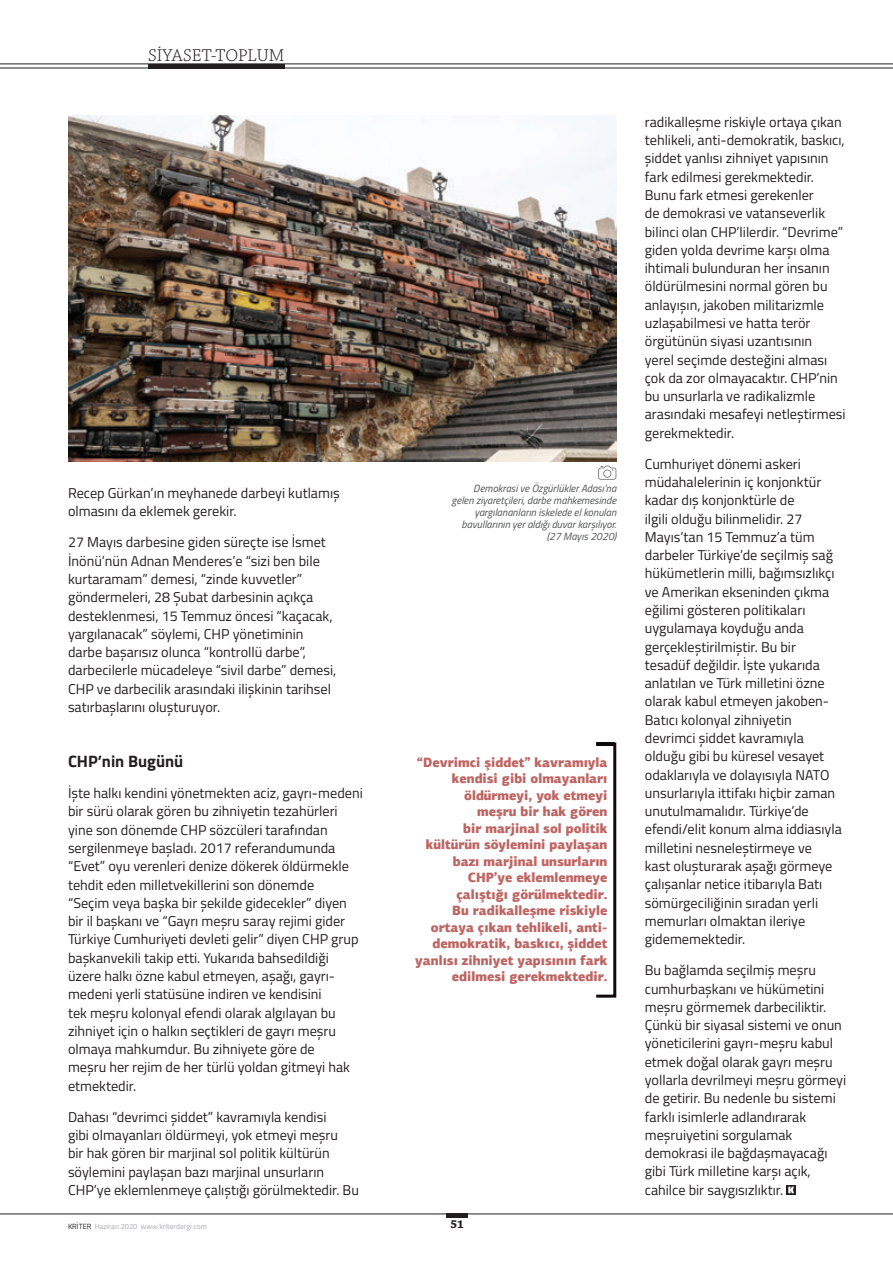
<style>
.page{position:relative;width:893px;height:1263px;background:#fff}
.page>*{position:absolute;margin:0;border:0;box-sizing:border-box;transform-origin:0 0}
.t1{font:300 18px "Chaparral Pro";color:#231f20}
.t2{font:700 16.5px "Titillium Web";color:#231f20}
.t3{font:14.25px/18.3px "Titillium Web";color:#231f20}
.t4{font:900 13.5px/16.5px "PF Agora Sans Pro";color:#bd6563;text-align:right;scale:.95 1}
.t5{font:700 12px "Chaparral Pro";color:#231f20}
.t6{font:italic 10.5px/12px "Titillium Web";color:#505252;text-align:right}
.t7{font:7.5px "Titillium Web";color:#a8a9ad}
.s1{color:#231f20}
</style>
<div class="page">
<svg style="left:786px;top:1185px;width:10px;height:10px"></svg>
<svg style="left:788px;top:1187px;width:6px;height:6px"></svg>
<img style="left:68px;top:116px;width:548px;height:345px">
<svg style="left:596px;top:742px;width:21px;height:256px"></svg>
<svg style="left:598px;top:466px;width:18px;height:14px"></svg>
<hr style="left:446px;top:1214px;width:22px;height:4px;background:#231f20">
<hr style="left:0;top:1214px;width:893px;height:1px;background:#231f20">
<hr style="left:0;top:64px;width:893px;height:1px;background:#231f20">
<hr style="left:0;top:68px;width:893px;height:1px;background:#231f20">
<hr style="left:148px;top:64px;width:136px;height:4px;background:#231f20">
<p class="t1" style="left:148px;top:45px;width:138px">SİYASET-TOPLUM</p>
<p class="t3" style="left:68px;top:483px;width:273px">Recep Gürkan’ın meyhanede darbeyi kutlamış olmasını da eklemek gerekir.</p>
<p class="t3" style="left:68px;top:533px;width:270px">27 Mayıs darbesine giden süreçte ise İsmet İnönü’nün Adnan Menderes’e “sizi ben bile kurtaramam” demesi, “zinde kuvvetler” göndermeleri, 28 Şubat darbesinin açıkça desteklenmesi, 15 Temmuz öncesi “kaçacak, yargılanacak” söylemi, CHP yönetiminin darbe başarısız olunca “kontrollü darbe”, darbecilerle mücadeleye “sivil darbe” demesi, CHP ve darbecilik arasındaki ilişkinin tarihsel satırbaşlarını oluşturuyor.</p>
<p class="t2" style="left:68px;top:749px;width:117px">CHP’nin Bugünü</p>
<p class="t3" style="left:68px;top:783px;width:296px">İşte halkı kendini yönetmekten aciz, gayrı-medeni bir sürü olarak gören bu zihniyetin tezahürleri yine son dönemde CHP sözcüleri tarafından sergilenmeye başladı. 2017 referandumunda “Evet” oyu verenleri denize dökerek öldürmekle tehdit eden milletvekillerini son dönemde<br>“Seçim veya başka bir şekilde gidecekler” diyen bir il başkanı ve “Gayrı meşru saray rejimi gider Türkiye Cumhuriyeti devleti gelir” diyen CHP grup başkanvekili takip etti. Yukarıda bahsedildiği üzere halkı özne kabul etmeyen, aşağı, gayrı&shy;medeni yerli statüsüne indiren ve kendisini<br>tek meşru kolonyal efendi olarak algılayan bu zihniyet için o halkın seçtikleri de gayrı meşru olmaya mahkumdur. Bu zihniyete göre de<br>meşru her rejim de her türlü yoldan gitmeyi hak etmektedir.</p>
<p class="t3" style="left:68px;top:1107px;width:292px">Dahası “devrimci şiddet” kavramıyla kendisi<br>gibi olmayanları öldürmeyi, yok etmeyi meşru<br>bir hak gören bir marjinal sol politik kültürün söylemini paylaşan bazı marjinal unsurların CHP’ye eklemlenmeye çalıştığı görülmektedir. Bu</p>
<p class="t7" style="left:68px;top:1221px;width:140px"><span class="s1">KRİTER</span> Haziran 2020 www.kriterdergi.com</p>
<p class="t6" style="left:452px;top:481px;width:166px">Demokrasi ve Özgürlükler Adası’na gelen ziyaretçileri, darbe mahkemesinde yargılananların iskelede el konulan bavullarının yer aldığı duvar karşılıyor. (27 Mayıs 2020)</p>
<p class="t4" style="left:415px;top:754px;width:204px">“Devrimci şiddet” kavramıyla kendisi gibi olmayanları öldürmeyi, yok etmeyi<br>meşru bir hak gören<br>bir marjinal sol politik kültürün söylemini paylaşan bazı marjinal unsurların<br>CHP’ye eklemlenmeye çalıştığı görülmektedir.<br>Bu radikalleşme riskiyle ortaya çıkan tehlikeli, anti&shy;demokratik, baskıcı, şiddet yanlısı zihniyet yapısının fark edilmesi gerekmektedir.</p>
<p class="t5" style="left:450px;top:1217px;width:15px">51</p>
<p class="t3" style="left:645px;top:112px;width:202px">radikalleşme riskiyle ortaya çıkan tehlikeli, anti-demokratik, baskıcı, şiddet yanlısı zihniyet yapısının fark edilmesi gerekmektedir.<br>Bunu fark etmesi gerekenler<br>de demokrasi ve vatanseverlik bilinci olan CHP’lilerdir. “Devrime” giden yolda devrime karşı olma ihtimali bulunduran her insanın öldürülmesini normal gören bu anlayışın, jakoben militarizmle uzlaşabilmesi ve hatta terör örgütünün siyasi uzantısının<br>yerel seçimde desteğini alması çok da zor olmayacaktır. CHP’nin bu unsurlarla ve radikalizmle arasındaki mesafeyi netleştirmesi gerekmektedir.</p>
<p class="t3" style="left:645px;top:454px;width:199px">Cumhuriyet dönemi askeri müdahalelerinin iç konjonktür kadar dış konjonktürle de<br>ilgili olduğu bilinmelidir. 27<br>Mayıs’tan 15 Temmuz’a tüm darbeler Türkiye’de seçilmiş sağ hükümetlerin milli, bağımsızlıkçı ve Amerikan ekseninden çıkma eğilimi gösteren politikaları uygulamaya koyduğu anda gerçekleştirilmiştir. Bu bir tesadüf değildir. İşte yukarıda anlatılan ve Türk milletini özne olarak kabul etmeyen jakoben-<br>Batıcı kolonyal zihniyetin devrimci şiddet kavramıyla olduğu gibi bu küresel vesayet odaklarıyla ve dolayısıyla NATO unsurlarıyla ittifakı hiçbir zaman unutulmamalıdır. Türkiye’de efendi/elit konum alma iddiasıyla milletini nesneleştirmeye ve<br>kast oluşturarak aşağı görmeye çalışanlar netice itibarıyla Batı sömürgeciliğinin sıradan yerli memurları olmaktan ileriye gidememektedir.</p>
<p class="t3" style="left:645px;top:960px;width:203px">Bu bağlamda seçilmiş meşru cumhurbaşkanı ve hükümetini meşru görmemek darbeciliktir.<br>Çünkü bir siyasal sistemi ve onun yöneticilerini gayrı-meşru kabul etmek doğal olarak gayrı meşru yollarla devrilmeyi meşru görmeyi de getirir. Bu nedenle bu sistemi farklı isimlerle adlandırarak meşruiyetini sorgulamak demokrasi ile bağdaşmayacağı gibi Türk milletine karşı açık, cahilce bir saygısızlıktır.</p>
</div>
